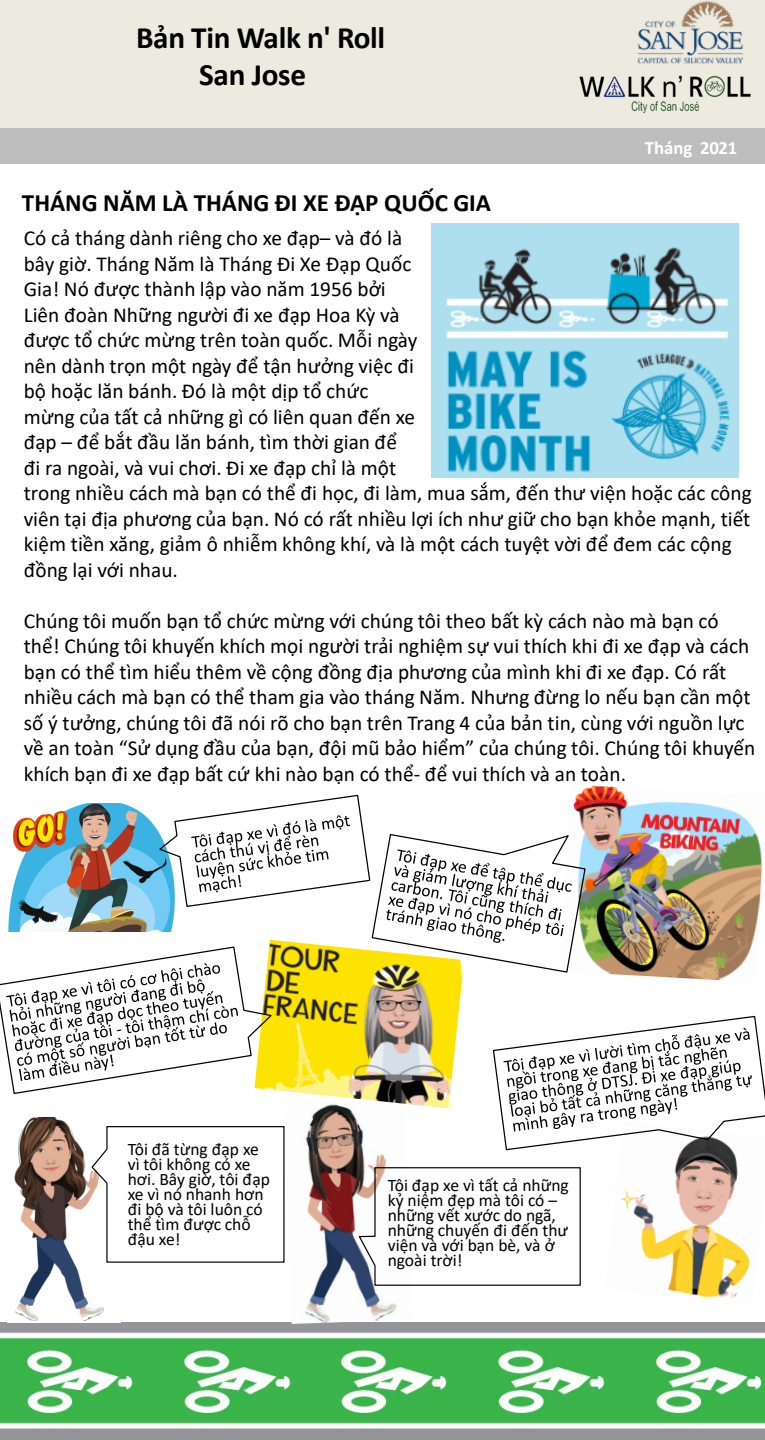
<style>
.page{position:relative;width:765px;height:1440px;background:#fff}
.page>*{position:absolute;margin:0;border:0;box-sizing:border-box;transform-origin:0 0}
.t1{font:700 31.25px/37.5px "Calibri";letter-spacing:-.01em;color:#000;text-align:center}
.t2{font:700 25px "Calibri";color:#000}
.t3{font:21.25px/25.5px "Calibri";color:#000}
.t4{font:700 18.75px "Calibri";color:#fff}
.t5{font:17.5px/15px "Calibri";letter-spacing:-.005em;color:#000}
</style>
<div class="page">
<div style="left:0;top:127px;width:765px;height:36px;background:#bebebe"></div>
<div style="left:0;top:0;width:765px;height:127px;background:#edebe0"></div>
<img style="left:579px;top:75px;width:172px;height:37px">
<img style="left:432px;top:224px;width:307px;height:254px">
<img style="left:0;top:1323px;width:765px;height:117px">
<img style="left:637px;top:0;width:107px;height:64px">
<img style="left:284px;top:1286px;width:128px;height:38px">
<img style="left:15px;top:1286px;width:89px;height:35px">
<img style="left:667px;top:1286px;width:71px;height:12px">
<img style="left:578px;top:785px;width:46px;height:9px">
<svg style="left:0;top:794px;width:765px;height:492px"></svg>
<p class="t1" style="left:136px;top:18px;width:251px">Bản Tin Walk n' Roll<br>San Jose</p>
<p class="t4" style="left:645px;top:134px;width:94px">Tháng 2021</p>
<p class="t2" style="left:22px;top:185px;width:471px">THÁNG NĂM LÀ THÁNG ĐI XE ĐẠP QUỐC GIA</p>
<p class="t3" style="left:24px;top:225px;width:380px">Có cả tháng dành riêng cho xe đạp– và đó là</p>
<p class="t3" style="left:24px;top:250px;width:389px">bây giờ. Tháng Năm là Tháng Đi Xe Đạp Quốc</p>
<p class="t3" style="left:24px;top:276px;width:364px">Gia! Nó được thành lập vào năm 1956 bởi</p>
<p class="t3" style="left:24px;top:301px;width:378px">Liên đoàn Những người đi xe đạp Hoa Kỳ và</p>
<p class="t3" style="left:24px;top:327px;width:395px">được tổ chức mừng trên toàn quốc. Mỗi ngày</p>
<p class="t3" style="left:24px;top:352px;width:392px">nên dành trọn một ngày để tận hưởng việc đi</p>
<p class="t3" style="left:24px;top:378px;width:346px">bộ hoặc lăn bánh. Đó là một dịp tổ chức</p>
<p class="t3" style="left:24px;top:403px;width:393px">mừng của tất cả những gì có liên quan đến xe</p>
<p class="t3" style="left:24px;top:429px;width:375px">đạp – để bắt đầu lăn bánh, tìm thời gian để</p>
<p class="t3" style="left:24px;top:454px;width:374px">đi ra ngoài, và vui chơi. Đi xe đạp chỉ là một</p>
<p class="t3" style="left:24px;top:480px;width:730px">trong nhiều cách mà bạn có thể đi học, đi làm, mua sắm, đến thư viện hoặc các công viên tại địa phương của bạn. Nó có rất nhiều lợi ích như giữ cho bạn khỏe mạnh, tiết kiệm tiền xăng, giảm ô nhiễm không khí, và là một cách tuyệt vời để đem các cộng đồng lại với nhau.</p>
<p class="t3" style="left:24px;top:607px;width:733px">Chúng tôi muốn bạn tổ chức mừng với chúng tôi theo bất kỳ cách nào mà bạn có thể! Chúng tôi khuyến khích mọi người trải nghiệm sự vui thích khi đi xe đạp và cách bạn có thể tìm hiểu thêm về cộng đồng địa phương của mình khi đi xe đạp. Có rất nhiều cách mà bạn có thể tham gia vào tháng Năm. Nhưng đừng lo nếu bạn cần một số ý tưởng, chúng tôi đã nói rõ cho bạn trên Trang 4 của bản tin, cùng với nguồn lực về an toàn “Sử dụng đầu của bạn, đội mũ bảo hiểm” của chúng tôi. Chúng tôi khuyến khích bạn đi xe đạp bất cứ khi nào bạn có thể- để vui thích và an toàn.</p>
<p class="t5" style="left:128px;top:1141px;width:144px">Tôi đã từng đạp xe vì tôi không có xe hơi. Bây giờ, tôi đạp xe vì nó nhanh hơn đi bộ và tôi luôn có thể tìm được chỗ đậu xe!</p>
<p class="t5" style="left:388px;top:1177px;width:183px">Tôi đạp xe vì tất cả những kỷ niệm đẹp mà tôi có – những vết xước do ngã, những chuyến đi đến thư viện và với bạn bè, và ở ngoài trời!</p>
</div>
